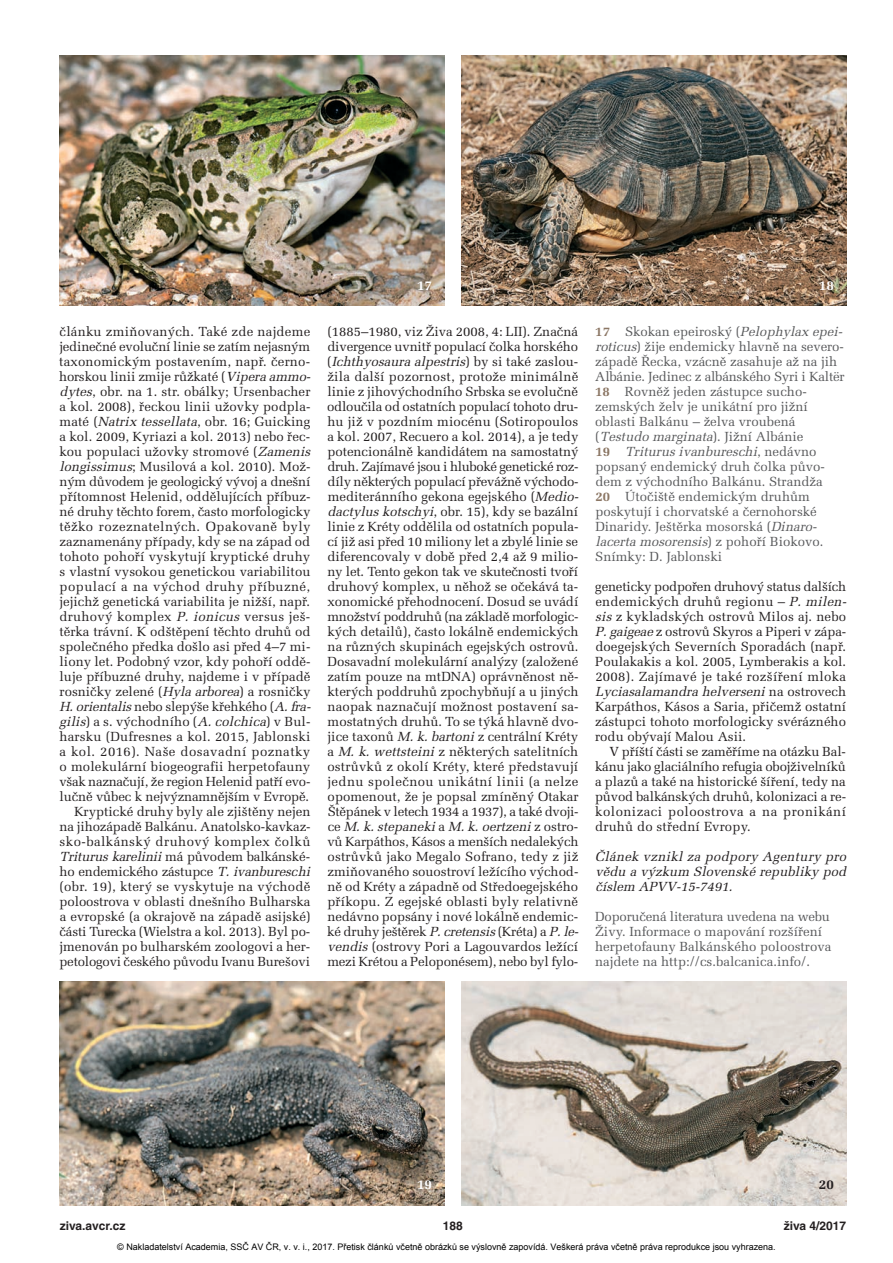
<style>
.page{position:relative;width:893px;height:1263px;background:#fff}
.page>*{position:absolute;margin:0;border:0;box-sizing:border-box;transform-origin:0 0}
.t1{font:700 13.5px "Melior CE";color:#fff}
.t2{font:700 13.5px "Melior CE";color:#231f20}
.t3{font:13.2px/15px "Melior CE";color:#231f20}
.t4{font:13.2px/15px "Melior CE";color:#57585a}
.t5{font:italic 13.2px/15px "Melior CE";letter-spacing:.005em;color:#231f20;text-align:justify}
.t6{font:700 12px "Helvetica CE";color:#231f20}
.t7{font:9px "Arial";color:#000}
.s1{font-weight:700;color:#8b7664}
.s2{font-style:italic}
</style>
<div class="page">
<img style="left:461px;top:981px;width:385px;height:224px">
<img style="left:60px;top:981px;width:384px;height:224px">
<img style="left:461px;top:55px;width:385px;height:251px">
<img style="left:60px;top:55px;width:384px;height:251px">
<p class="t1" style="left:417px;top:280px;width:17px">17</p>
<p class="t1" style="left:819px;top:280px;width:17px">18</p>
<p class="t4" style="left:595px;top:326px;width:251px"><span class="s1">17</span> Skokan epeiroský (<span class="s2">Pelophylax epei&shy;roticus</span>) žije endemicky hlavně na severo - západě Řecka, vzácně zasahuje až na jih Albánie. Jedinec z albánského Syri i Kaltër <span class="s1">18</span> Rovněž jeden zástupce sucho - zemských želv je unikátní pro jižní oblasti Balkánu – želva vroubená<br>( <span class="s2">Testudo marginata</span>) . J i ž n í A l b á n i e<br><span class="s1">1 9</span> <span class="s2">Triturus ivanbureschi</span>, n e d á v n o popsaný endemický druh čolka půvo&shy;dem z východního Balkánu. Strandža<br><span class="s1">20</span> Útočiště endemickým druhům poskytují i chorvatské a černohorské Dinaridy. Ještěrka mosorská (<span class="s2">Dinaro - lacerta mosorensis</span>) z p o h o ř í B i o k o v o .<br>Snímky: D. Jablonski</p>
<p class="t3" style="left:59px;top:326px;width:255px;text-align:right">článku zmiňovaných. Také zde najdeme jedinečné evoluční linie se zatím nejasným taxonomickým postavením, např. černo&shy;horskou linii zmije růžkaté (<span class="s2">Vipera ammo - dytes</span>, obr. na 1. str. obálky; Ursenbacher a kol. 2008), řeckou linii užovky podpla&shy;maté (<span class="s2">Natrix tessellata</span>, obr. 16; Guicking a kol. 2009, Kyriazi a kol. 2013) nebo řec&shy;kou populaci užovky stromové (<span class="s2">Zamenis longissimus</span>; Musilová a kol. 2010). Mož&shy;ným důvodem je geologický vývoj a dnešní přítomnost Helenid, oddělujících příbuz&shy;né druhy těchto forem, často morfologicky těžko rozeznatelných. Opakovaně byly zaznamenány případy, kdy se na západ od tohoto pohoří vyskytují kryptické druhy s vlastní vysokou genetickou variabilitou populací a na východ druhy příbuzné, jejichž genetická variabilita je nižší, např. druhový komplex <span class="s2">P. ionicus</span> versus ješ&shy;těrka trávní. K odštěpení těchto druhů od společného předka došlo asi před 4–7 mi - liony let. Podobný vzor, kdy pohoří oddě&shy;luje příbuzné druhy, najdeme i v případě rosničky zelené (<span class="s2">Hyla arborea</span>) a rosničky <span class="s2">H.orientalis</span>nebo slepýše křehkého (<span class="s2">A.fra&shy;gilis</span>) a s. východního (<span class="s2">A.colchica</span>) v Bul&shy;harsku (Dufresnes a kol. 2015, Jablonski a kol. 2016). Naše dosavadní poznatky o molekulární biogeografii herpetofauny však naznačují, že region Helenid patří evo&shy;lučně vůbec k nejvýznamnějším v Evropě.<br>Kryptické druhy byly ale zjištěny nejen na jihozápadě Balkánu. Anatolsko-kavkaz - sko-balkánský druhový komplex čolků <span class="s2">Triturus karelinii</span>má původem balkánské&shy;ho endemického zástupce <span class="s2">T. ivanbureschi </span>(obr. 19), který se vyskytuje na východě poloostrova v oblasti dnešního Bulharska a evropské (a okrajově na západě asijské) části Turecka (Wielstra a kol. 2013). Byl po - jmenován po bulharském zoologovi a her&shy;petologovi českého původu Ivanu Burešovi</p>
<p class="t3" style="left:327px;top:326px;width:255px">(1885–1980, viz Živa 2008, 4: LII). Značná divergence uvnitř populací čolka horského ( <span class="s2">Ichthyosaura alpestris</span>) b y s i t a k é z a s l o u - žila další pozornost, protože minimálně linie z jihovýchodního Srbska se evolučně odloučila od ostatních populací tohoto dru&shy;hu již v pozdním miocénu (Sotiropoulos a kol. 2007, Recuero a kol. 2014), a je tedy potencionálně kandidátem na samostatný druh. Zajímavé jsou i hluboké genetické roz&shy;díly některých populací převážně východo - mediteránního gekona egejského (<span class="s2">Medio - dactylus kotschyi</span>, obr. 15), kdy se bazální linie z Kréty oddělila od ostatních popula - cí již asi před 10 miliony let a zbylé linie se diferencovaly v době před 2,4 až 9 milio&shy;ny let. Tento gekon tak ve skutečnosti tvoří druhový komplex, u něhož se očekává ta - xonomické přehodnocení. Dosud se uvádí množství poddruhů (na základě morfologic - kých detailů), často lokálně endemických na různých skupinách egejských ostrovů.<br>Dosavadní molekulární analýzy (založené zatím pouze na mtDNA) oprávněnost ně - kterých poddruhů zpochybňují a u jiných naopak naznačují možnost postavení sa - mostatných druhů. To se týká hlavně dvo&shy;jice taxonů <span class="s2">M.k.bartoni</span>z centrální Kréty a <span class="s2">M. k.wettsteini</span>z některých satelitních ostrůvků z okolí Kréty, které představují jednu společnou unikátní linii (a nelze opomenout, že je popsal zmíněný Otakar Štěpánek v letech 1934 a 1937), a také dvoji - c e <span class="s2">M.k. stepaneki</span> a <span class="s2">M.k. oertzeni</span> z o s t r o - vů Karpáthos, Kásos a menších nedalekých ostrůvků jako Megalo Sofrano, tedy z již zmiňovaného souostroví ležícího východ&shy;ně od Kréty a západně od Středoegejského příkopu. Z egejské oblasti byly relativně nedávno popsány i nové lokálně endemic - ké druhy ještěrek <span class="s2">P.cretensis</span>(Kréta) a <span class="s2">P.le - vendis</span>(ostrovy Pori a Lagouvardos ležící mezi Krétou a Peloponésem), nebo byl fylo-</p>
<p class="t3" style="left:595px;top:581px;width:255px">geneticky podpořen druhový status dalších endemických druhů regionu – <span class="s2">P.milen&shy;sis</span>z kykladských ostrovů Milos aj. nebo <span class="s2">P.gaigeae</span>z ostrovů Skyros a Piperi v zápa&shy;doegejských Severních Sporadách (např.<br>Poulakakis a kol. 2005, Lymberakis a kol.<br>2008). Zajímavé je také rozšíření mloka <span class="s2">Lyciasalamandra helverseni</span> n a o s t r o v e c h Karpáthos, Kásos a Saria, přičemž ostatní zástupci tohoto morfologicky svérázného rodu obývají Malou Asii.</p>
<p class="t3" style="left:595px;top:746px;width:253px;text-align:justify;text-indent:15px">V příští části se zaměříme na otázku Bal&shy;kánu jako glaciálního refugia obojživelníků a plazů a také na historické šíření, tedy na původ balkánských druhů, kolonizaci a re - kolonizaci poloostrova a na pronikání druhů do střední Evropy.</p>
<p class="t5" style="left:595px;top:851px;width:255px">Článek vznikl za podpory Agentury pro vědu a výzkum Slovenské republiky pod číslem APVV-15-7491.</p>
<p class="t4" style="left:595px;top:911px;width:238px">Doporučená literatura uvedena na webu Živy. Informace o mapování rozšíření herpetofauny Balkánského poloostrova najdete na http://cs.balcanica.info/.</p>
<p class="t1" style="left:417px;top:1180px;width:17px">19</p>
<p class="t2" style="left:819px;top:1180px;width:17px">20</p>
<p class="t6" style="left:60px;top:1221px;width:67px">ziva.avcr.cz</p>
<p class="t6" style="left:443px;top:1221px;width:22px">188</p>
<p class="t6" style="left:784px;top:1221px;width:64px">živa 4/2017</p>
<p class="t7" style="left:117px;top:1241px;width:660px">© Nakladatelství Academia, SSČ AV ČR, v. v. i., 2017. Přetisk článků včetně obrázků se výslovně zapovídá. Veškerá práva včetně práva reprodukce jsou vyhrazena.</p>
</div>
